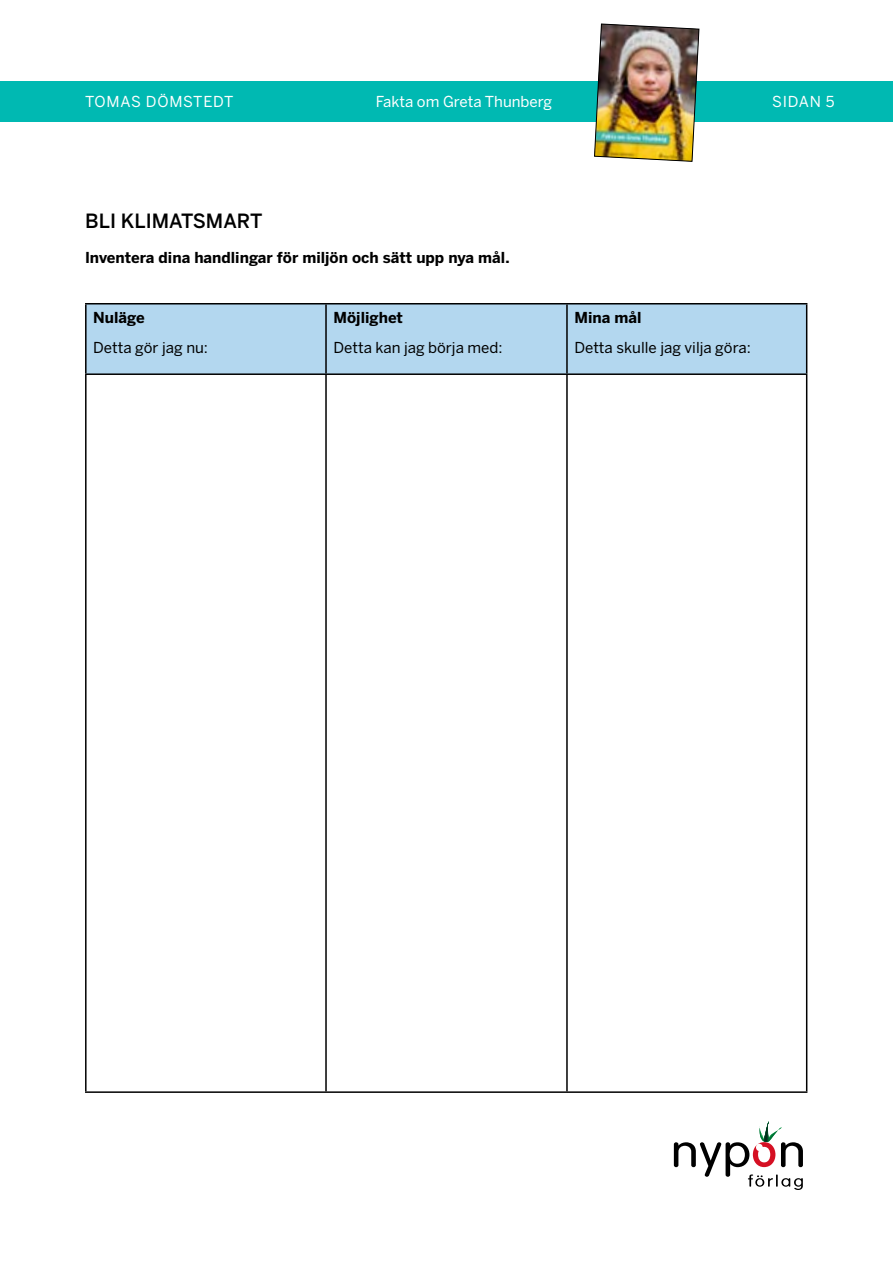
<style>
.page{position:relative;width:893px;height:1263px;background:#fff}
.page>*{position:absolute;margin:0;border:0;box-sizing:border-box;transform-origin:0 0}
.t1{font:500 19.5px "Benton Sans";color:#000}
.t2{font:700 15px "Benton Sans";color:#000}
.t3{font:15px "Benton Sans";color:#000}
.t4{font:15px "Benton Sans";color:#fff}
.t5{font:15px "Benton Sans";letter-spacing:.05em;color:#fff}
</style>
<div class="page">
<div style="left:0;top:81px;width:893px;height:40px;background:#00b9b2"></div>
<svg style="left:674px;top:1121px;width:129px;height:69px"></svg>
<img style="left:594px;top:23px;width:105px;height:139px">
<div style="left:87px;top:304px;width:719px;height:69px;background:#b3d7ef"></div>
<hr style="left:85px;top:304px;width:2px;height:69px;background:#000">
<hr style="left:85px;top:303px;width:241px;height:1px;background:#000">
<hr style="left:326px;top:303px;width:241px;height:1px;background:#000">
<hr style="left:567px;top:303px;width:240px;height:1px;background:#000">
<hr style="left:85px;top:375px;width:2px;height:716px;background:#000">
<hr style="left:85px;top:373px;width:241px;height:2px;background:#000">
<hr style="left:326px;top:373px;width:241px;height:2px;background:#000">
<hr style="left:567px;top:373px;width:240px;height:2px;background:#000">
<hr style="left:85px;top:1091px;width:241px;height:2px;background:#000">
<hr style="left:326px;top:1091px;width:241px;height:2px;background:#000">
<hr style="left:567px;top:1091px;width:240px;height:2px;background:#000">
<hr style="left:325px;top:304px;width:2px;height:69px;background:#000">
<hr style="left:566px;top:304px;width:2px;height:69px;background:#000">
<hr style="left:806px;top:304px;width:1px;height:69px;background:#000">
<hr style="left:325px;top:375px;width:2px;height:716px;background:#000">
<hr style="left:566px;top:375px;width:2px;height:716px;background:#000">
<hr style="left:806px;top:375px;width:1px;height:716px;background:#000">
<p class="t5" style="left:85px;top:93px;width:150px">TOMAS DÖMSTEDT</p>
<p class="t4" style="left:376px;top:93px;width:178px">Fakta om Greta Thunberg</p>
<p class="t4" style="left:772px;top:93px;width:64px">SIDAN 5</p>
<h1 class="t1" style="left:85px;top:210px;width:179px">BLI KLIMATSMART</h1>
<p class="t2" style="left:85px;top:249px;width:426px">Inventera dina handlingar för miljön och sätt upp nya mål.</p>
<p class="t2" style="left:93px;top:309px;width:53px">Nuläge</p>
<p class="t3" style="left:93px;top:338px;width:116px">Detta gör jag nu:</p>
<p class="t2" style="left:333px;top:309px;width:71px">Möjlighet</p>
<p class="t3" style="left:333px;top:338px;width:171px">Detta kan jag börja med:</p>
<p class="t2" style="left:574px;top:309px;width:69px">Mina mål</p>
<p class="t3" style="left:574px;top:338px;width:178px">Detta skulle jag vilja göra:</p>
</div>
